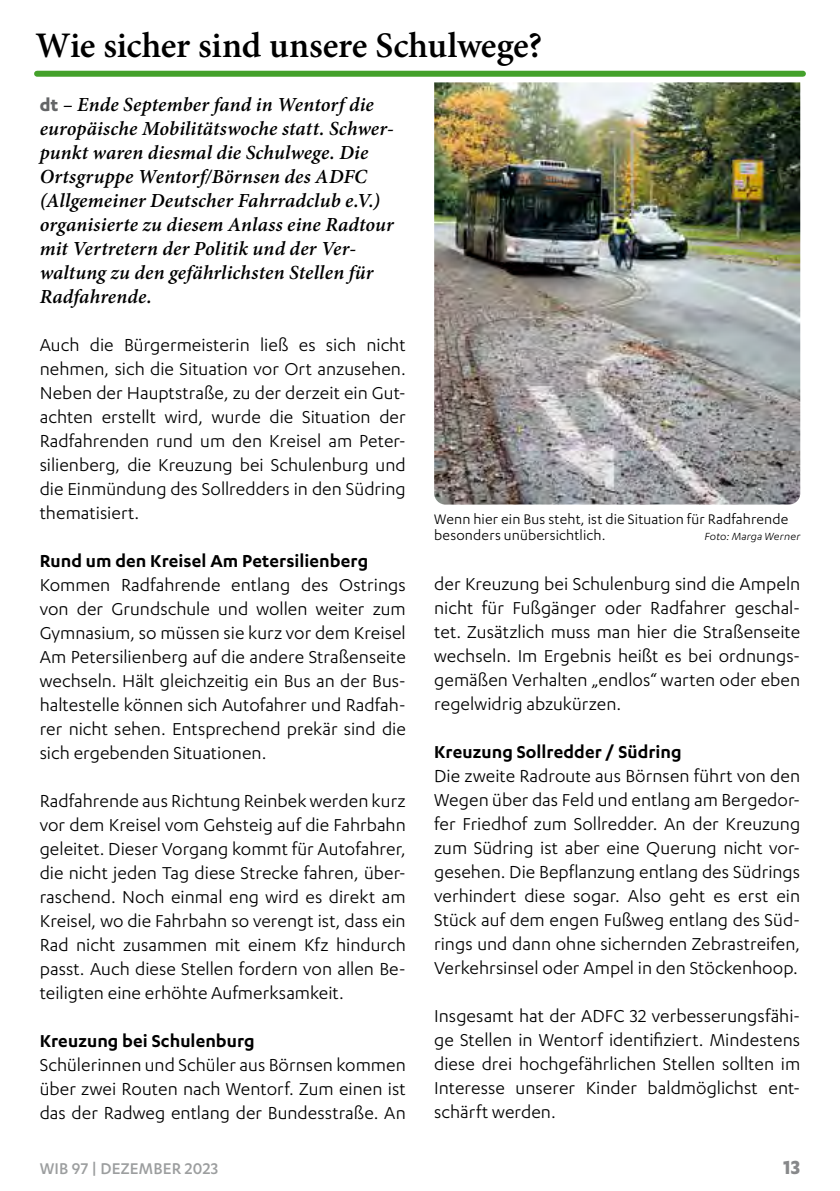
<style>
.page{position:relative;width:840px;height:1191px;background:#fff}
.page>*{position:absolute;margin:0;border:0;box-sizing:border-box;transform-origin:0 0}
.t1{font:600 36px "Minion Pro";letter-spacing:-.01em;color:#000}
.t2{font:700 22px "Karbon";color:#87888a}
.t3{font:20px/24px "Karbon";color:#000;text-align:justify}
.t4{font:italic 600 20px/24px "Minion Pro";letter-spacing:.01em;color:#000}
.t5{font:600 20px "Karbon";letter-spacing:.005em;color:#000}
.t6{font:500 18px "Karbon";letter-spacing:.01em;color:#9c9e9f}
.t7{font:16px/16px "Karbon";letter-spacing:.01em;color:#000}
.t8{font:italic 12px "Karbon";letter-spacing:.02em;color:#000}
.s1{font-family:"Karbon";font-weight:700;font-style:normal;color:#646567}
</style>
<div class="page">
<div style="left:37px;top:71px;width:765px;height:6px;background:#44a12b"></div>
<img style="left:434px;top:82px;width:365px;height:422px">
<h1 class="t1" style="left:35px;top:20px;width:508px">Wie sicher sind unsere Schulwege?</h1>
<p class="t4" style="left:40px;top:92px;width:355px"><span class="s1">dt</span> – Ende September fand in Wentorf die europäische Mobilitätswoche statt. Schwer&shy;punkt waren diesmal die Schulwege. Die Ortsgruppe Wentorf/Börnsen des ADFC (Allgemeiner Deutscher Fahrradclub e.V.) organisierte zu diesem Anlass eine Radtour mit Vertretern der Politik und der Ver&shy;waltung zu den gefährlichsten Stellen für Radfahrende.</p>
<p class="t3" style="left:40px;top:332px;width:367px">Auch die Bürgermeisterin ließ es sich nicht nehmen, sich die Situation vor Ort anzusehen.<br>Neben der Hauptstraße, zu der derzeit ein Gut&shy;achten erstellt wird, wurde die Situation der Radfahrenden rund um den Kreisel am Peter&shy;silienberg, die Kreuzung bei Schulenburg und die Einmündung des Sollredders in den Südring thematisiert.</p>
<p class="t5" style="left:40px;top:550px;width:330px">Rund um den Kreisel Am Petersilienberg</p>
<p class="t3" style="left:40px;top:572px;width:367px">Kommen Radfahrende entlang des Ostrings von der Grundschule und wollen weiter zum Gymnasium, so müssen sie kurz vor dem Kreisel Am Petersilienberg auf die andere Straßenseite wechseln. Hält gleichzeitig ein Bus an der Bus&shy;haltestelle können sich Autofahrer und Radfah&shy;rer nicht sehen. Entsprechend prekär sind die sich ergebenden Situationen.</p>
<p class="t3" style="left:40px;top:788px;width:367px">Radfahrende aus Richtung Reinbek werden kurz vor dem Kreisel vom Gehsteig auf die Fahrbahn geleitet. Dieser Vorgang kommt für Autofahrer, die nicht jeden Tag diese Strecke fahren, über&shy;raschend. Noch einmal eng wird es direkt am Kreisel, wo die Fahrbahn so verengt ist, dass ein Rad nicht zusammen mit einem Kfz hindurch passt. Auch diese Stellen fordern von allen Be&shy;teiligten eine erhöhte Aufmerksamkeit.</p>
<p class="t5" style="left:40px;top:1030px;width:216px">Kreuzung bei Schulenburg</p>
<p class="t3" style="left:40px;top:1052px;width:367px">Schülerinnen und Schüler aus Börnsen kommen über zwei Routen nach Wentorf. Zum einen ist das der Radweg entlang der Bundesstraße. An</p>
<p class="t7" style="left:434px;top:510px;width:355px">Wenn hier ein Bus steht, ist die Situation für Radfahrende besonders unübersichtlich.</p>
<p class="t8" style="left:704px;top:530px;width:97px">Foto: Marga Werner</p>
<p class="t3" style="left:434px;top:571px;width:367px">der Kreuzung bei Schulenburg sind die Ampeln nicht für Fußgänger oder Radfahrer geschal&shy;tet. Zusätzlich muss man hier die Straßenseite wechseln. Im Ergebnis heißt es bei ordnungs&shy;gemäßen Verhalten „endlos“ warten oder eben regelwidrig abzukürzen.</p>
<p class="t5" style="left:434px;top:741px;width:249px">Kreuzung Sollredder / Südring</p>
<p class="t3" style="left:434px;top:763px;width:367px">Die zweite Radroute aus Börnsen führt von den Wegen über das Feld und entlang am Bergedor&shy;fer Friedhof zum Sollredder. An der Kreuzung zum Südring ist aber eine Querung nicht vor&shy;gesehen. Die Bepflanzung entlang des Südrings verhindert diese sogar. Also geht es erst ein Stück auf dem engen Fußweg entlang des Süd&shy;rings und dann ohne sichernden Zebrastreifen, Verkehrsinsel oder Ampel in den Stöckenhoop.</p>
<p class="t3" style="left:434px;top:1003px;width:367px">Insgesamt hat der ADFC 32 verbesserungsfähi&shy;ge Stellen in Wentorf identifiziert. Mindestens diese drei hochgefährlichen Stellen sollten im Interesse unserer Kinder baldmöglichst ent&shy;schärft werden.</p>
<p class="t6" style="left:40px;top:1158px;width:180px">WIB 97 | DEZEMBER 2023</p>
<p class="t2" style="left:782px;top:1154px;width:19px">13</p>
</div>
